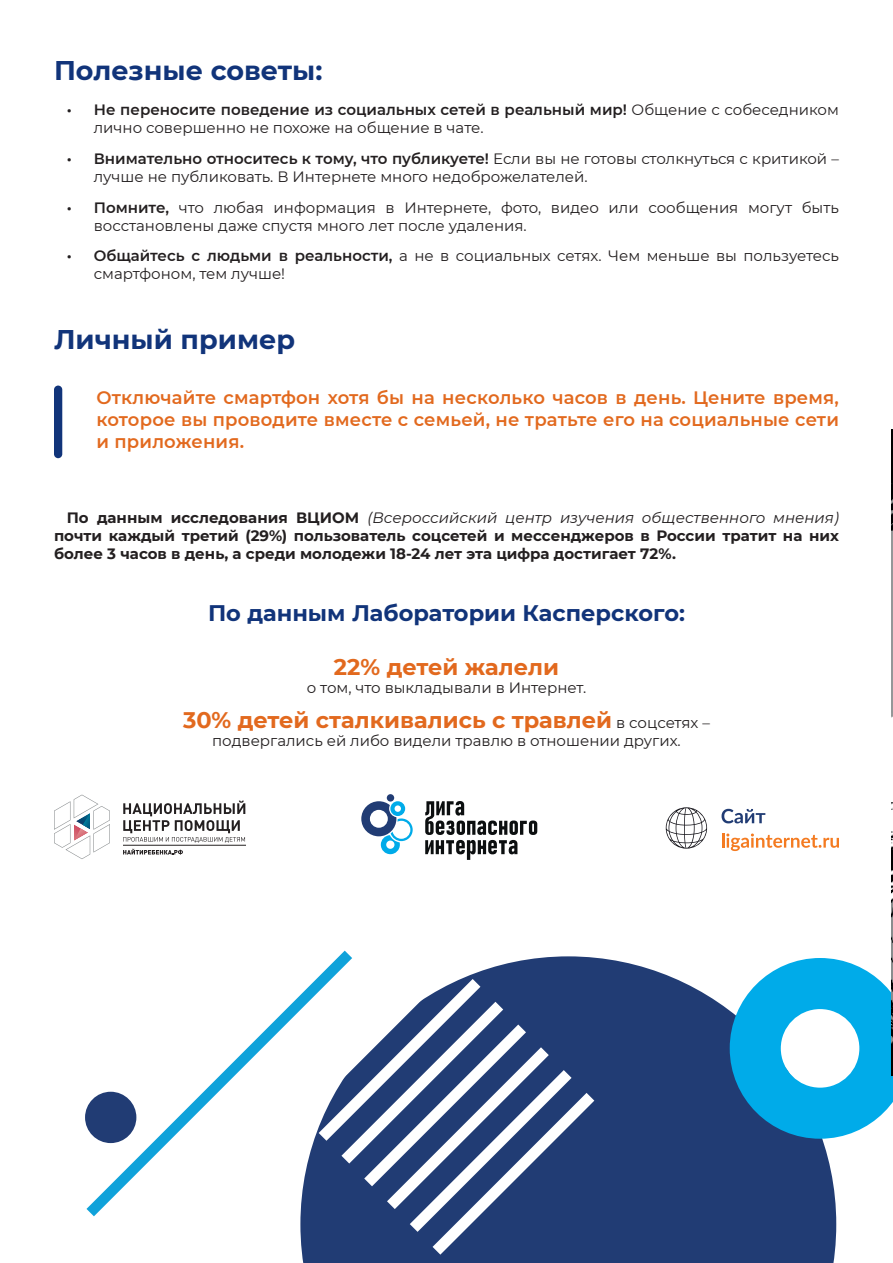
<style>
.page{position:relative;width:893px;height:1263px;background:#fff}
.page>*{position:absolute;margin:0;border:0;box-sizing:border-box;transform-origin:0 0}
.t1{font:700 27px "Montserrat";color:#11347a}
.t2{font:700 22.5px "Montserrat";color:#e2691e}
.t3{font:700 22.5px "Montserrat";color:#11347a}
.t4{font:600 18px/21.6px "Montserrat";letter-spacing:.01em;color:#e2691e;text-align:justify}
.t5{font:15px/18px "Montserrat";color:#231f20}
.t6{font:700 15px/18px "Montserrat";color:#231f20;text-align:justify}
.s1{font-weight:600}
.s2{font-weight:400;font-style:italic}
.s3{font-weight:400;font-size:15px;color:#231f20}
</style>
<div class="page">
<div style="left:54px;top:386px;width:8px;height:72px;background:#11347a;border-radius:4px"></div>
<svg style="left:54px;top:794px;width:56px;height:65px"></svg>
<svg style="left:123px;top:800px;width:122px;height:43px"></svg>
<svg style="left:123px;top:849px;width:60px;height:5px"></svg>
<hr style="left:123px;top:845px;width:123px;height:1px;background:#231f20">
<svg style="left:425px;top:801px;width:112px;height:59px"></svg>
<svg style="left:361px;top:801px;width:52px;height:53px"></svg>
<div style="left:387px;top:794px;width:7px;height:7px;background:#213c74;border-radius:50%"></div>
<svg style="left:721px;top:809px;width:44px;height:14px"></svg>
<svg style="left:666px;top:807px;width:41px;height:42px"></svg>
<svg style="left:722px;top:833px;width:117px;height:18px"></svg>
<div style="left:302px;top:957px;width:534px;height:306px;background:#213c74"></div>
<svg style="left:86px;top:1022px;width:187px;height:194px"></svg>
<svg style="left:273px;top:950px;width:321px;height:304px"></svg>
<svg style="left:730px;top:958px;width:163px;height:181px"></svg>
<img style="left:892px;top:429px;width:1px;height:647px">
<h1 class="t1" style="left:54px;top:51px;width:270px">Полезные советы:</h1>
<p class="t5" style="left:94px;top:100px;width:747px;text-indent:-27px"><span class="s1">• Не переносите поведение из социальных сетей в реальный мир!</span> Общение с собеседником лично совершенно не похоже на общение в чате.</p>
<p class="t5" style="left:94px;top:149px;width:747px;text-indent:-27px"><span class="s1">• Внимательно относитесь к тому, что публикуете!</span> Если вы не готовы столкнуться с критикой – лучше не публиковать. В Интернете много недоброжелателей.</p>
<p class="t5" style="left:94px;top:198px;width:747px;text-indent:-27px"><span class="s1">• Помните,</span> что любая информация в Интернете, фото, видео или сообщения могут быть восстановлены даже спустя много лет после удаления.</p>
<p class="t5" style="left:94px;top:247px;width:747px;text-indent:-27px"><span class="s1">• Общайтесь с людьми в реальности,</span> а не в социальных сетях. Чем меньше вы пользуетесь смартфоном, тем лучше!</p>
<h1 class="t1" style="left:54px;top:319px;width:243px">Личный пример</h1>
<p class="t4" style="left:97px;top:386px;width:744px">Отключайте смартфон хотя бы на несколько часов в день. Цените время, которое вы проводите вместе с семьей, не тратьте его на социальные сети и приложения.</p>
<p class="t6" style="left:54px;top:508px;width:786px;text-indent:13px">По данным исследования ВЦИОМ <span class="s2">(Всероссийский центр изучения общественного мнения) </span>почти каждый третий (29%) пользователь соцсетей и мессенджеров в России тратит на них более 3 часов в день, а среди молодежи 18-24 лет эта цифра достигает 72%.</p>
<h2 class="t3" style="left:208px;top:597px;width:478px">По данным Лаборатории Касперского:</h2>
<h2 class="t2" style="left:334px;top:651px;width:227px">22% детей жалели</h2>
<p class="t5" style="left:307px;top:678px;width:281px">о том, что выкладывали в Интернет.</p>
<h2 class="t2" style="left:183px;top:704px;width:528px">30% детей сталкивались с травлей <span class="s3">в соцсетях –</span></h2>
<p class="t5" style="left:212px;top:732px;width:470px">подвергались ей либо видели травлю в отношении других.</p>
</div>
